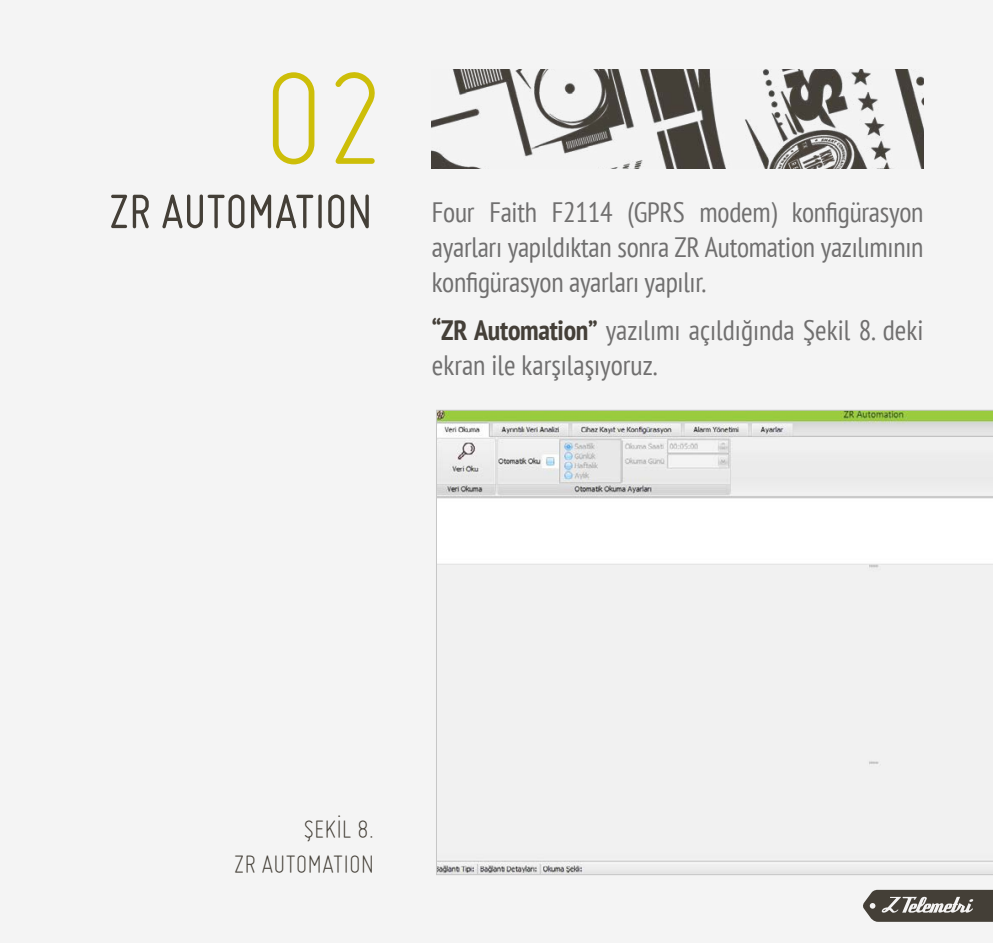
<style>
.page{position:relative;width:993px;height:943px;background:#fff}
.page>*{position:absolute;margin:0;border:0;box-sizing:border-box;transform-origin:0 0}
.t1{font:300 149.1px "Miso";color:#cdbe08}
.t2{font:52.5px "Miso";color:#443f37}
.t3{font:condensed 28px/35px "PT Sans";color:#706f6f;text-align:justify}
.t4{font:300 28px/35px "Miso";color:#443f37;text-align:right}
.s1{font-weight:700;color:#443f38}
</style>
<div class="page">
<div style="left:0;top:0;width:992px;height:943px;background:#f4f4f4"></div>
<svg style="left:863px;top:889px;width:129px;height:32px;background:#6a6660"></svg>
<img style="left:432px;top:69px;width:491px;height:100px">
<svg style="left:436px;top:410px;width:556px;height:465px"></svg>
<h1 class="t1" style="left:262px;top:28px;width:125px">02</h1>
<h2 class="t2" style="left:109px;top:182px;width:265px">ZR AUTOMATION</h2>
<p class="t3" style="left:432px;top:194px;width:493px">Four Faith F2114 (GPRS modem) konfigürasyon ayarları yapıldıktan sonra ZR Automation yazılımının konfigürasyon ayarları yapılır.</p>
<p class="t3" style="left:432px;top:312px;width:493px"><span class="s1">“ZR Automation”</span> yazılımı açıldığında Şekil 8. deki ekran ile karşılaşıyoruz.</p>
<p class="t4" style="left:233px;top:810px;width:142px">ŞEKİL 8.<br>ZR AUTOMATION</p>
</div>
